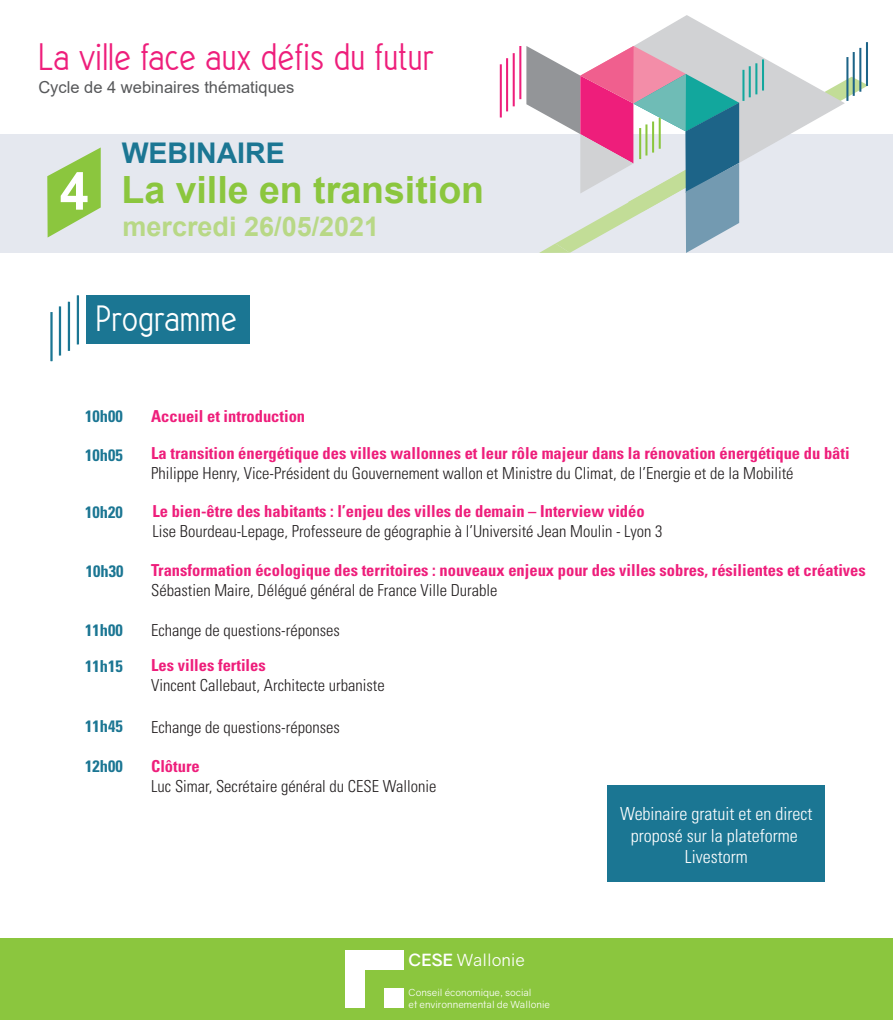
<style>
.page{position:relative;width:893px;height:1020px;background:#fff}
.page>*{position:absolute;margin:0;border:0;box-sizing:border-box;transform-origin:0 0}
.t1{font:700 37.5px "Arial";color:#8bc63e}
.t2{font:33px "Vintage Avalanche";color:#ee1e7b}
.t3{font:31.5px "Vintage Avalanche";color:#fff}
.t4{font:700 28.5px "Arial";color:#1b7693}
.t5{font:700 27px "Arial";color:#b8d886}
.t6{font:300 condensed 18px/21.6px "Univers LT Std";color:#fff;text-align:center}
.t7{font:16.8px "Gravity";color:#fff}
.t8{font:300 condensed 16.5px "Univers LT Std";color:#231f20}
.t9{font:700 condensed 16.5px "Univers LT Std";color:#ee1e7b}
.t10{font:700 condensed 16.5px "Univers LT Std";color:#1b7693}
.t11{font:16.5px "Arial";color:#57585a}
.t12{font:9.75px/11.7px "Gravity";color:#fff}
.s1{font-size:52.2px;color:#fff}
.s2{font-weight:700}
</style>
<div class="page">
<div style="left:0;top:134px;width:893px;height:119px;background:#e5e8ef"></div>
<div style="left:86px;top:296px;width:164px;height:48px;background:#1b7693"></div>
<div style="left:0;top:938px;width:893px;height:82px;background:#8bc63e"></div>
<hr style="left:50px;top:312px;width:3px;height:49px;background:#1b7693">
<hr style="left:59px;top:306px;width:2px;height:49px;background:#1b7693">
<hr style="left:68px;top:302px;width:2px;height:49px;background:#1b7693">
<hr style="left:77px;top:295px;width:2px;height:49px;background:#1b7693">
<div style="left:345px;top:950px;width:20px;height:58px;background:#fff"></div>
<div style="left:362px;top:950px;width:42px;height:19px;background:#fff"></div>
<div style="left:384px;top:988px;width:20px;height:20px;background:#fff"></div>
<hr style="left:500px;top:64px;width:2px;height:53px;background:#ee1e7b">
<hr style="left:506px;top:58px;width:2px;height:53px;background:#ee1e7b">
<hr style="left:513px;top:53px;width:2px;height:53px;background:#ee1e7b">
<hr style="left:519px;top:46px;width:2px;height:53px;background:#ee1e7b">
<svg style="left:526px;top:15px;width:342px;height:238px"></svg>
<svg style="left:47px;top:147px;width:54px;height:90px"></svg>
<div style="left:607px;top:785px;width:218px;height:97px;background:#1b7693"></div>
<h2 class="t2" style="left:38px;top:40px;width:397px">La ville face aux défis du futur</h2>
<p class="t11" style="left:38px;top:76px;width:257px">Cycle de 4 webinaires thématiques</p>
<h3 class="t4" style="left:122px;top:133px;width:165px">WEBINAIRE</h3>
<h1 class="t1" style="left:60px;top:163px;width:426px"><span class="s1">4</span> La ville en transition</h1>
<h3 class="t5" style="left:123px;top:207px;width:258px">mercredi 26/05/2021</h3>
<h3 class="t3" style="left:96px;top:303px;width:142px">Programme</h3>
<p class="t10" style="left:85px;top:406px;width:39px">10h00</p>
<p class="t10" style="left:85px;top:445px;width:39px">10h05</p>
<p class="t10" style="left:85px;top:502px;width:39px">10h20</p>
<p class="t10" style="left:86px;top:561px;width:39px">10h30</p>
<p class="t10" style="left:85px;top:620px;width:39px">11h00</p>
<p class="t10" style="left:85px;top:656px;width:39px">11h15</p>
<p class="t10" style="left:85px;top:716px;width:39px">11h45</p>
<p class="t10" style="left:85px;top:755px;width:39px">12h00</p>
<p class="t9" style="left:151px;top:406px;width:156px">Accueil et introduction</p>
<p class="t9" style="left:151px;top:443px;width:700px">La transition énergétique des villes wallonnes et leur rôle majeur dans la rénovation énergétique du bâti</p>
<p class="t8" style="left:151px;top:463px;width:644px">Philippe Henry, Vice-Président du Gouvernement wallon et Ministre du Climat, de l’Energie et de la Mobilité</p>
<p class="t9" style="left:152px;top:501px;width:494px">Le bien-être des habitants : l’enjeu des villes de demain – Interview vidéo</p>
<p class="t8" style="left:152px;top:521px;width:511px">Lise Bourdeau-Lepage, Professeure de géographie à l’Université Jean Moulin - Lyon 3</p>
<p class="t9" style="left:151px;top:560px;width:716px">Transformation écologique des territoires : nouveaux enjeux pour des villes sobres, résilientes et créatives</p>
<p class="t8" style="left:151px;top:580px;width:348px">Sébastien Maire, Délégué général de France Ville Durable</p>
<p class="t8" style="left:151px;top:620px;width:190px">Echange de questions-réponses</p>
<p class="t9" style="left:151px;top:655px;width:116px">Les villes fertiles</p>
<p class="t8" style="left:151px;top:675px;width:235px">Vincent Callebaut, Architecte urbaniste</p>
<p class="t8" style="left:151px;top:717px;width:190px">Echange de questions-réponses</p>
<p class="t9" style="left:151px;top:756px;width:50px">Clôture</p>
<p class="t8" style="left:151px;top:776px;width:287px">Luc Simar, Secrétaire général du CESE Wallonie</p>
<p class="t6" style="left:620px;top:802px;width:194px">Webinaire gratuit et en direct proposé sur la plateforme<br>Livestorm</p>
<p class="t7" style="left:409px;top:949px;width:118px"><span class="s2">CESE</span> Wallonie</p>
<p class="t12" style="left:409px;top:986px;width:143px">Conseil économique, social<br>et environnemental de Wallonie</p>
</div>
